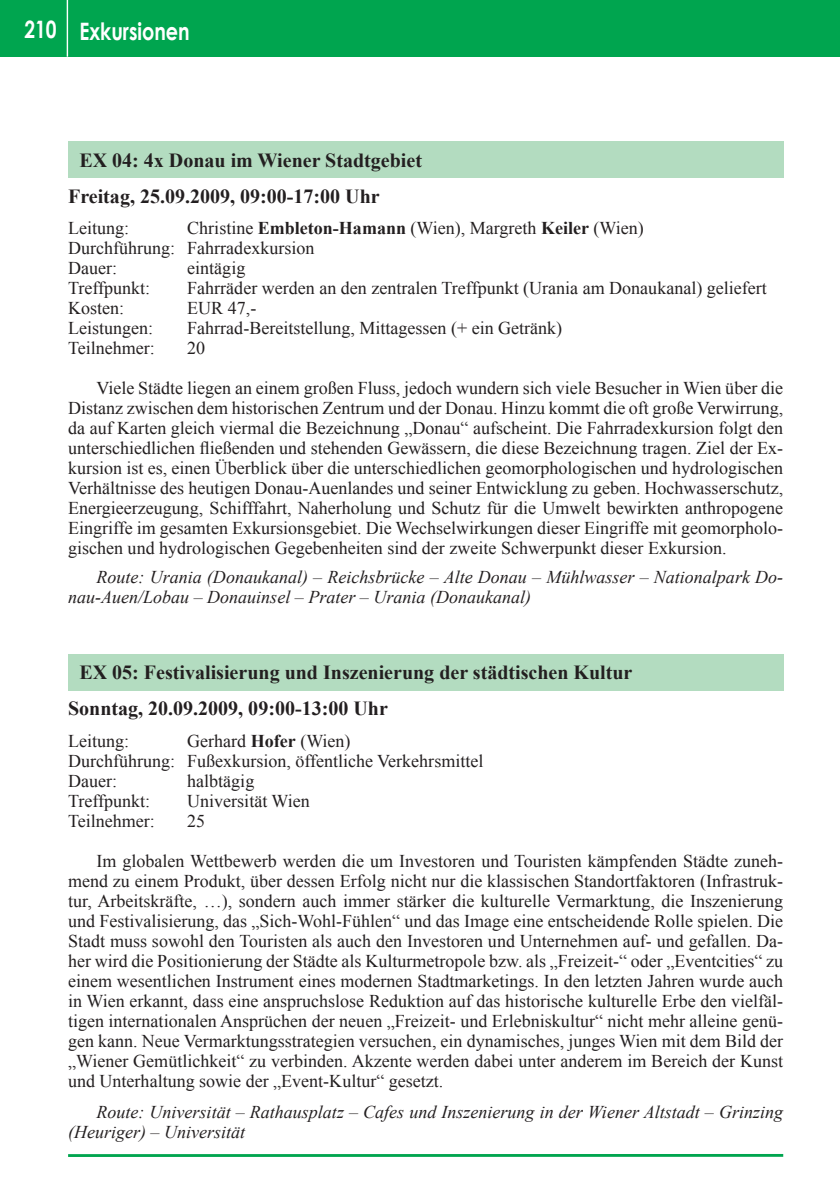
<style>
.page{position:relative;width:840px;height:1191px;background:#fff}
.page>*{position:absolute;margin:0;border:0;box-sizing:border-box;transform-origin:0 0}
.t1{font:700 24px "Century Gothic";color:#fff;scale:.8 1}
.t2{font:700 20px/36.2px "Times New Roman";color:#231f20}
.t3{font:18px/20px "Times New Roman";color:#231f20}
.t4{font:italic 18px/20px "Times New Roman";color:#231f20}
.s1{font-weight:700}
</style>
<div class="page">
<div style="left:0;top:0;width:839px;height:57px;background:#00a54f"></div>
<hr style="left:67px;top:0;width:1px;height:57px;background:#fff">
<hr style="left:68px;top:1154px;width:714px;height:3px;background:#00a54f">
<div style="left:68px;top:142px;width:714px;height:36px;background:#b3dcc0"></div>
<div style="left:68px;top:654px;width:714px;height:36px;background:#b3dcc0"></div>
<h1 class="t1" style="left:24px;top:16px;width:208px">210 Exkursionen</h1>
<p class="t2" style="left:68px;top:141px;width:355px;text-indent:11px">EX 04: 4x Donau im Wiener Stadtgebiet<br>Freitag, 25.09.2009, 09:00-17:00 Uhr</p>
<p class="t3" style="left:68px;top:218px;width:63px">Leitung:</p>
<p class="t3" style="left:68px;top:218px;width:577px;text-indent:119px">Christine <span class="s1">Embleton-Hamann</span> (Wien), Margreth <span class="s1">Keiler</span> (Wien)<br>Durchführung: Fahrradexkursion<br>Dauer:</p>
<p class="t3" style="left:187px;top:258px;width:59px">eintägig</p>
<p class="t3" style="left:68px;top:278px;width:84px">Treffpunkt:</p>
<p class="t3" style="left:187px;top:278px;width:580px">Fahrräder werden an den zentralen Treffpunkt (Urania am Donaukanal) geliefert</p>
<p class="t3" style="left:68px;top:298px;width:57px">Kosten:</p>
<p class="t3" style="left:187px;top:298px;width:70px">EUR 47,-</p>
<p class="t3" style="left:68px;top:318px;width:86px">Leistungen:</p>
<p class="t3" style="left:187px;top:318px;width:376px">Fahrrad-Bereitstellung, Mittagessen (+ ein Getränk)</p>
<p class="t3" style="left:68px;top:338px;width:88px">Teilnehmer:</p>
<p class="t3" style="left:187px;top:338px;width:19px">20</p>
<p class="t3" style="left:68px;top:378px;width:716px;text-align:justify;text-indent:28px">Viele Städte liegen an einem großen Fluss, jedoch wundern sich viele Besucher in Wien über die Distanz zwischen dem historischen Zentrum und der Donau. Hinzu kommt die oft große Verwirrung, da auf Karten gleich viermal die Bezeichnung „Donau“ aufscheint. Die Fahrradexkursion folgt den unterschiedlichen fließenden und stehenden Gewässern, die diese Bezeichnung tragen. Ziel der Ex&shy;kursion ist es, einen Überblick über die unterschiedlichen geomorphologischen und hydrologischen Verhältnisse des heutigen Donau-Auenlandes und seiner Entwicklung zu geben. Hochwasserschutz, Energieerzeugung, Schifffahrt, Naherholung und Schutz für die Umwelt bewirkten anthropogene Eingriffe im gesamten Exkursionsgebiet. Die Wechselwirkungen dieser Eingriffe mit geomorpholo&shy;gischen und hydrologischen Gegebenheiten sind der zweite Schwerpunkt dieser Exkursion.</p>
<p class="t4" style="left:68px;top:566px;width:716px;text-indent:28px">Route: Urania (Donaukanal) – Reichsbrücke – Alte Donau – Mühlwasser – Nationalpark Do&shy;nau-Auen/Lobau – Donauinsel – Prater – Urania (Donaukanal)</p>
<p class="t2" style="left:68px;top:654px;width:565px;text-indent:11px">EX 05: Festivalisierung und Inszenierung der städtischen Kultur<br>Sonntag, 20.09.2009, 09:00-13:00 Uhr</p>
<p class="t3" style="left:68px;top:730px;width:63px">Leitung:</p>
<p class="t3" style="left:68px;top:730px;width:416px;text-indent:119px">Gerhard <span class="s1">Hofer</span> (Wien)<br>Durchführung: Fußexkursion, öffentliche Verkehrsmittel<br>Dauer:</p>
<p class="t3" style="left:187px;top:770px;width:68px">halbtägig</p>
<p class="t3" style="left:68px;top:790px;width:84px">Treffpunkt:</p>
<p class="t3" style="left:187px;top:790px;width:124px">Universität Wien</p>
<p class="t3" style="left:68px;top:810px;width:88px">Teilnehmer:</p>
<p class="t3" style="left:187px;top:810px;width:19px">25</p>
<p class="t3" style="left:68px;top:850px;width:716px;text-align:justify;text-indent:28px">Im globalen Wettbewerb werden die um Investoren und Touristen kämpfenden Städte zuneh&shy;mend zu einem Produkt, über dessen Erfolg nicht nur die klassischen Standortfaktoren (Infrastruk&shy;tur, Arbeitskräfte, …), sondern auch immer stärker die kulturelle Vermarktung, die Inszenierung und Festivalisierung, das „Sich-Wohl-Fühlen“ und das Image eine entscheidende Rolle spielen. Die Stadt muss sowohl den Touristen als auch den Investoren und Unternehmen auf- und gefallen. Da&shy;her wird die Positionierung der Städte als Kulturmetropole bzw. als „Freizeit-“ oder „Eventcities“ zu einem wesentlichen Instrument eines modernen Stadtmarketings. In den letzten Jahren wurde auch in Wien erkannt, dass eine anspruchslose Reduktion auf das historische kulturelle Erbe den vielfäl&shy;tigen internationalen Ansprüchen der neuen „Freizeit- und Erlebniskultur“ nicht mehr alleine genü&shy;gen kann. Neue Vermarktungsstrategien versuchen, ein dynamisches, junges Wien mit dem Bild der „Wiener Gemütlichkeit“ zu verbinden. Akzente werden dabei unter anderem im Bereich der Kunst und Unterhaltung sowie der „Event-Kultur“ gesetzt.</p>
<p class="t4" style="left:68px;top:1101px;width:716px;text-indent:28px">Route: Universität – Rathausplatz – Cafes und Inszenierung in der Wiener Altstadt – Grinzing (Heuriger) – Universität</p>
</div>
